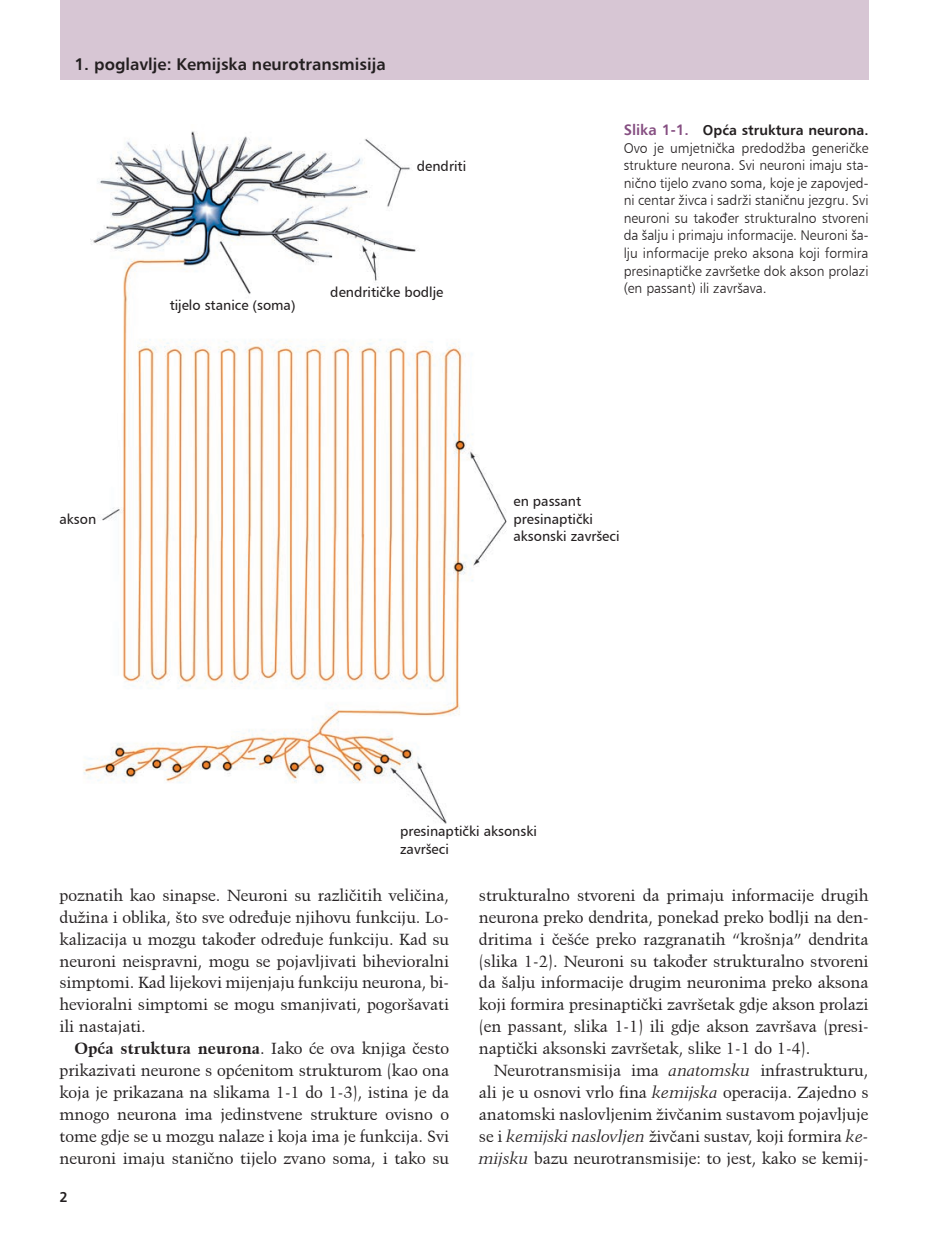
<style>
.page{position:relative;width:943px;height:1241px;background:#fff}
.page>*{position:absolute;margin:0;border:0;box-sizing:border-box;transform-origin:0 0}
.t1{font:16.62px "Humanist 777 BT Bold B";color:#231f20}
.t2{font:16.28px/21.9px "Kuenstler 480 BT";color:#231f20;text-align:justify}
.t3{font:14px/17.5px "Humanist 777 BT Light B";color:#231f20;text-align:justify}
.t4{font:14px/17.5px "Humanist 777 BT Roman B";color:#231f20}
.t5{font:14px "Humanist 777 BT Bold B";color:#231f20}
.s1{font-size:14.88px;color:#864f82}
.s2{font-weight:700}
.s3{font-style:italic}
</style>
<div class="page">
<div style="left:60px;top:0;width:808px;height:79px;background:#d7c6d4"></div>
<img style="left:83px;top:131px;width:424px;height:693px">
<p class="t1" style="left:74px;top:53px;width:313px">1. poglavlje: Kemijska neurotransmisija</p>
<p class="t4" style="left:417px;top:157px;width:51px">dendriti</p>
<p class="t4" style="left:170px;top:296px;width:127px">tijelo stanice (soma)</p>
<p class="t4" style="left:330px;top:282px;width:115px">dendritičke bodlje</p>
<p class="t5" style="left:623px;top:122px;width:246px"><span class="s1">Slika 1-1.</span> Opća struktura neurona.</p>
<p class="t3" style="left:623px;top:139px;width:246px">Ovo je umjetnička predodžba generičke strukture neurona. Svi neuroni imaju sta&shy;nično tijelo zvano soma, koje je zapovjed&shy;ni centar živca i sadrži staničnu jezgru. Svi neuroni su također strukturalno stvoreni da šalju i primaju informacije. Neuroni ša&shy;lju informacije preko aksona koji formira presinaptičke završetke dok akson prolazi (en passant) ili završava.</p>
<p class="t4" style="left:60px;top:510px;width:38px">akson</p>
<p class="t4" style="left:513px;top:492px;width:107px">en passant presinaptički aksonski završeci</p>
<p class="t4" style="left:400px;top:822px;width:138px">presinaptički aksonski završeci</p>
<p class="t2" style="left:60px;top:883px;width:391px">poznatih kao sinapse. Neuroni su različitih veličina, dužina i oblika, što sve određuje njihovu funkciju. Lo&shy;kalizacija u mozgu također određuje funkciju. Kad su neuroni neispravni, mogu se pojavljivati bihevioralni simptomi. Kad lijekovi mijenjaju funkciju neurona, bi&shy;hevioralni simptomi se mogu smanjivati, pogoršavati ili nastajati.</p>
<p class="t2" style="left:60px;top:1037px;width:391px;text-indent:15px"><span class="s2">Opća struktura neurona</span>. Iako će ova knjiga često prikazivati neurone s općenitom strukturom (kao ona koja je prikazana na slikama 1-1 do 1-3), istina je da mnogo neurona ima jedinstvene strukture ovisno o tome gdje se u mozgu nalaze i koja ima je funkcija. Svi neuroni imaju stanično tijelo zvano soma, i tako su</p>
<p class="t5" style="left:60px;top:1187px;width:10px">2</p>
<p class="t2" style="left:479px;top:883px;width:391px">strukturalno stvoreni da primaju informacije drugih neurona preko dendrita, ponekad preko bodlji na den&shy;dritima i češće preko razgranatih “krošnja” dendrita (slika 1-2). Neuroni su također strukturalno stvoreni da šalju informacije drugim neuronima preko aksona koji formira presinaptički završetak gdje akson prolazi (en passant, slika 1-1) ili gdje akson završava (presi&shy;naptički aksonski završetak, slike 1-1 do 1-4).</p>
<p class="t2" style="left:479px;top:1058px;width:391px;text-indent:15px">Neurotransmisija ima <span class="s3">anatomsku</span> infrastrukturu, ali je u osnovi vrlo fina <span class="s3">kemijska</span> operacija. Zajedno s anatomski naslovljenim živčanim sustavom pojavljuje se i <span class="s3">kemijski naslovljen</span> živčani sustav, koji formira <span class="s3">ke&shy;mijsku</span> bazu neurotransmisije: to jest, kako se kemij-</p>
</div>
